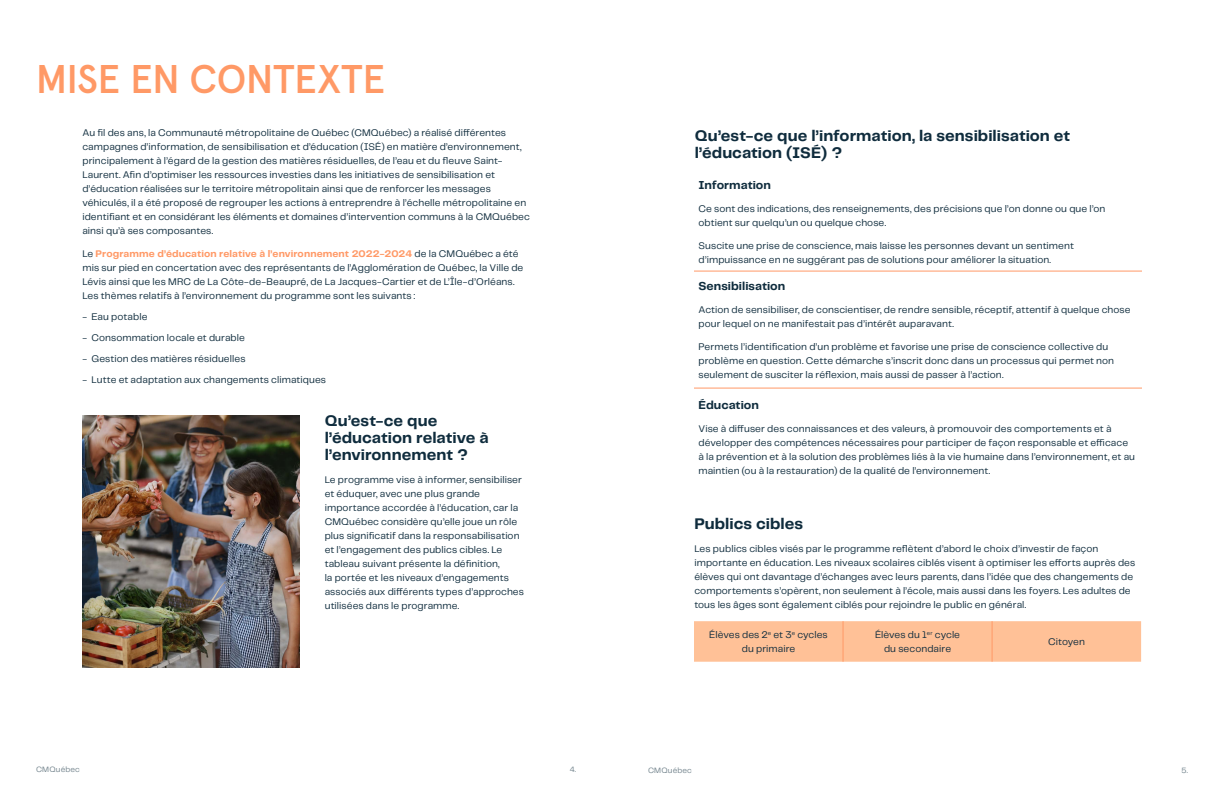
<style>
.page{position:relative;width:1224px;height:792px;background:#fff}
.page>*{position:absolute;margin:0;border:0;box-sizing:border-box;transform-origin:0 0}
.t1{font:500 40px "Apercu";letter-spacing:-.01em;color:#f96}
.t2{font:700 16px/17px "PP Telegraf";color:#0f2c3d}
.t3{font:700 12px "PP Telegraf";color:#0f2c3d}
.t4{font:10px/14px "PP Telegraf";letter-spacing:.01em;color:#0f2c3d}
.t5{font:8px "PP Telegraf";letter-spacing:.02em;color:#72838c}
.s1{font-weight:700;color:#f96}
</style>
<div class="page">
<hr style="left:694px;top:271px;width:448px;height:1px;background:#f96">
<hr style="left:694px;top:388px;width:448px;height:1px;background:#f96">
<div style="left:694px;top:621px;width:447px;height:41px;background:#ffc197"></div>
<hr style="left:843px;top:621px;width:1px;height:41px;background:#f96">
<hr style="left:992px;top:621px;width:1px;height:41px;background:#f96">
<img style="left:82px;top:415px;width:218px;height:252px">
<h1 class="t1" style="left:36px;top:48px;width:351px">MISE EN CONTEXTE</h1>
<p class="t4" style="left:82px;top:126px;width:449px">Au fil des ans, la Communauté métropolitaine de Québec (CMQuébec) a réalisé différentes campagnes d’information, de sensibilisation et d’éducation (ISÉ) en matière d’environnement, principalement à l’égard de la gestion des matières résiduelles, de l’eau et du fleuve Saint-Laurent. Afin d’optimiser les ressources investies dans les initiatives de sensibilisation et d’éducation réalisées sur le territoire métropolitain ainsi que de renforcer les messages véhiculés, il a été proposé de regrouper les actions à entreprendre à l’échelle métropolitaine en identifiant et en considérant les éléments et domaines d’intervention communs à la CMQuébec ainsi qu’à ses composantes.</p>
<p class="t4" style="left:82px;top:247px;width:442px">Le <span class="s1">Programme d’éducation relative à l’environnement 2022-2024</span> de la CMQuébec a été mis sur pied en concertation avec des représentants de l’Agglomération de Québec, la Ville de Lévis ainsi que les MRC de La Côte-de-Beaupré, de La Jacques-Cartier et de L’Île-d’Orléans.<br>Les thèmes relatifs à l’environnement du programme sont les suivants :</p>
<p class="t4" style="left:82px;top:310px;width:67px">- Eau potable</p>
<p class="t4" style="left:82px;top:331px;width:164px">- Consommation locale et durable</p>
<p class="t4" style="left:82px;top:352px;width:165px">- Gestion des matières résiduelles</p>
<p class="t4" style="left:82px;top:373px;width:245px">- Lutte et adaptation aux changements climatiques</p>
<h2 class="t2" style="left:325px;top:413px;width:165px">Qu’est-ce que l’éducation relative à l’environnement ?</h2>
<p class="t4" style="left:325px;top:473px;width:201px">Le programme vise à informer, sensibiliser et éduquer, avec une plus grande importance accordée à l’éducation, car la CMQuébec considère qu’elle joue un rôle plus significatif dans la responsabilisation et l’engagement des publics cibles. Le tableau suivant présente la définition,<br>la portée et les niveaux d’engagements associés aux différents types d’approches utilisées dans le programme.</p>
<h2 class="t2" style="left:695px;top:128px;width:377px">Qu’est-ce que l’information, la sensibilisation et l’éducation (ISÉ) ?</h2>
<p class="t3" style="left:698px;top:177px;width:74px">Information</p>
<p class="t4" style="left:698px;top:201px;width:408px">Ce sont des indications, des renseignements, des précisions que l’on donne ou que l’on obtient sur quelqu’un ou quelque chose.</p>
<p class="t4" style="left:698px;top:238px;width:377px">Suscite une prise de conscience, mais laisse les personnes devant un sentiment d’impuissance en ne suggérant pas de solutions pour améliorer la situation.</p>
<p class="t3" style="left:698px;top:278px;width:88px">Sensibilisation</p>
<p class="t4" style="left:698px;top:302px;width:434px">Action de sensibiliser, de conscientiser, de rendre sensible, réceptif, attentif à quelque chose pour lequel on ne manifestait pas d’intérêt auparavant.</p>
<p class="t4" style="left:698px;top:339px;width:417px">Permets l’identification d’un problème et favorise une prise de conscience collective du problème en question. Cette démarche s’inscrit donc dans un processus qui permet non seulement de susciter la réflexion, mais aussi de passer à l’action.</p>
<p class="t3" style="left:698px;top:397px;width:62px">Éducation</p>
<p class="t4" style="left:698px;top:422px;width:438px">Vise à diffuser des connaissances et des valeurs, à promouvoir des comportements et à développer des compétences nécessaires pour participer de façon responsable et efficace à la prévention et à la solution des problèmes liés à la vie humaine dans l’environnement, et au maintien (ou à la restauration) de la qualité de l’environnement.</p>
<h2 class="t2" style="left:694px;top:515px;width:110px">Publics cibles</h2>
<p class="t4" style="left:694px;top:541px;width:442px">Les publics cibles visés par le programme reflètent d’abord le choix d’investir de façon importante en éducation. Les niveaux scolaires ciblés visent à optimiser les efforts auprès des élèves qui ont davantage d’échanges avec leurs parents, dans l’idée que des changements de comportements s’opèrent, non seulement à l’école, mais aussi dans les foyers. Les adultes de tous les âges sont également ciblés pour rejoindre le public en général.</p>
<p class="t4" style="left:709px;top:627px;width:120px;text-align:center">Élèves des 2<sup>e</sup> et 3<sup>e</sup> cycles du primaire</p>
<p class="t4" style="left:875px;top:627px;width:87px;text-align:center">Élèves du 1<sup>er</sup> cycle du secondaire</p>
<p class="t4" style="left:1048px;top:634px;width:38px">Citoyen</p>
<p class="t5" style="left:36px;top:764px;width:45px">CMQuébec</p>
<p class="t5" style="left:570px;top:764px;width:8px">4.</p>
<p class="t5" style="left:648px;top:765px;width:45px">CMQuébec</p>
<p class="t5" style="left:1182px;top:765px;width:8px">5.</p>
</div>
